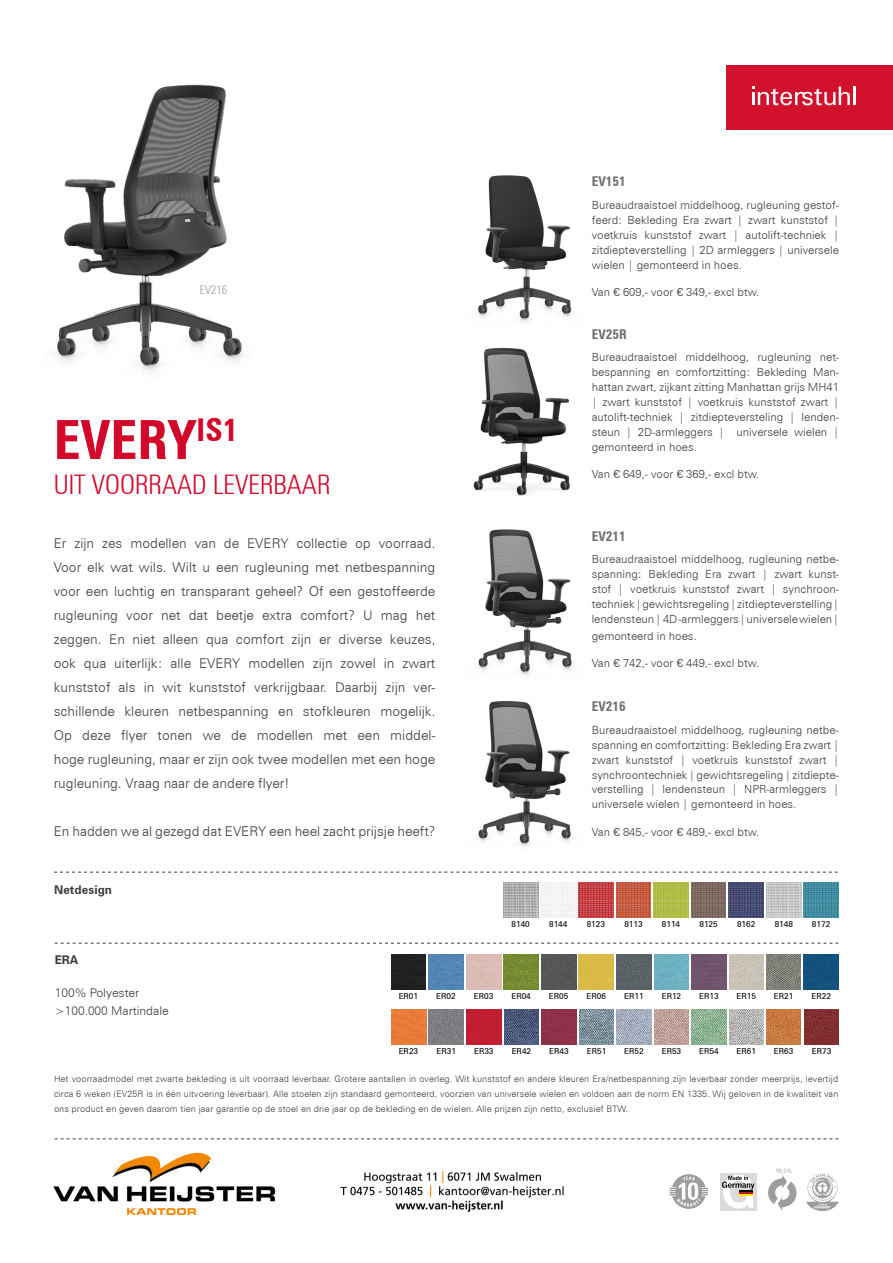
<style>
.page{position:relative;width:893px;height:1263px;background:#fff}
.page>*{position:absolute;margin:0;border:0;box-sizing:border-box;transform-origin:0 0}
.t1{font:700 condensed 54px "Zurich BT";color:#d3072a}
.t2{font:27px "Zurich BT Light Condensed Head";color:#d3072a}
.t3{font:300 13.5px/24px "Zurich BT";color:#3c3c3b;text-align:justify}
.t4{font:700 condensed 13.5px "Zurich BT";color:#71706f}
.t5{font:700 condensed 13.5px "Zurich BT";color:#706f6f}
.t6{font:300 12px/18px "Zurich BT";color:#3c3c3b}
.t7{font:700 12px "Zurich BT";color:#3c3c3b}
.t8{font:12px "Zurich BT Light Condensed Head";color:#9d9d9c}
.t9{font:300 11.25px/15px "Zurich BT";color:#3c3c3b;text-align:justify}
.t10{font:300 9px/15px "Zurich BT";letter-spacing:.01em;color:#3c3c3b;text-align:justify}
.t11{font:8.25px "Zurich BT";color:#000}
.t12{font:6px "DIN";color:#9d9d9c}
.s1{font-family:"DIN";font-weight:400}
</style>
<div class="page">
<div style="left:726px;top:65px;width:167px;height:65px;background:#d2112c"></div>
<svg style="left:752px;top:86px;width:103px;height:19px"></svg>
<img style="left:56px;top:84px;width:188px;height:287px">
<img style="left:478px;top:529px;width:96px;height:146px">
<img style="left:477px;top:701px;width:96px;height:146px">
<img style="left:477px;top:175px;width:96px;height:148px">
<img style="left:473px;top:348px;width:98px;height:148px">
<div style="left:720px;top:1173px;width:37px;height:37px;background:#dadada"></div>
<svg style="left:722px;top:1174px;width:32px;height:34px"></svg>
<svg style="left:768px;top:1175px;width:28px;height:35px"></svg>
<svg style="left:806px;top:1173px;width:33px;height:38px"></svg>
<svg style="left:670px;top:1174px;width:38px;height:35px"></svg>
<svg style="left:55px;top:1138px;width:783px;height:1px"></svg>
<svg style="left:54px;top:872px;width:784px;height:1px"></svg>
<img style="left:766px;top:882px;width:35px;height:35px">
<img style="left:729px;top:882px;width:34px;height:35px">
<img style="left:691px;top:882px;width:35px;height:35px">
<img style="left:654px;top:882px;width:34px;height:35px">
<img style="left:616px;top:882px;width:35px;height:35px">
<img style="left:578px;top:882px;width:35px;height:35px">
<img style="left:503px;top:882px;width:35px;height:35px">
<img style="left:804px;top:882px;width:34px;height:35px">
<svg style="left:55px;top:943px;width:783px;height:1px"></svg>
<img style="left:692px;top:955px;width:34px;height:34px">
<img style="left:616px;top:1009px;width:35px;height:35px">
<img style="left:766px;top:1009px;width:35px;height:35px">
<img style="left:654px;top:955px;width:35px;height:34px">
<img style="left:579px;top:1009px;width:35px;height:35px">
<img style="left:729px;top:1009px;width:35px;height:35px">
<img style="left:616px;top:955px;width:35px;height:34px">
<img style="left:542px;top:1009px;width:34px;height:35px">
<img style="left:691px;top:1009px;width:35px;height:35px">
<img style="left:579px;top:955px;width:35px;height:34px">
<img style="left:504px;top:1009px;width:35px;height:35px">
<img style="left:541px;top:955px;width:35px;height:34px">
<img style="left:466px;top:1009px;width:35px;height:35px">
<img style="left:504px;top:955px;width:34px;height:34px">
<img style="left:429px;top:1009px;width:35px;height:35px">
<img style="left:466px;top:955px;width:35px;height:34px">
<img style="left:391px;top:1009px;width:35px;height:35px">
<img style="left:429px;top:955px;width:34px;height:34px">
<img style="left:804px;top:955px;width:34px;height:34px">
<img style="left:391px;top:955px;width:35px;height:34px">
<img style="left:766px;top:955px;width:35px;height:34px">
<img style="left:729px;top:955px;width:35px;height:34px">
<img style="left:654px;top:1009px;width:35px;height:35px">
<img style="left:804px;top:1009px;width:35px;height:35px">
<img style="left:53px;top:1152px;width:223px;height:64px">
<img style="left:340px;top:1171px;width:224px;height:42px">
<p class="t5" style="left:592px;top:173px;width:36px">EV151</p>
<p class="t9" style="left:592px;top:197px;width:249px">Bureaudraaistoel middelhoog, rugleuning gestof&shy;feerd: Bekleding Era zwart | zwart kunststof | voetkruis kunststof zwart | autolift-techniek | zitdiepteverstelling | 2D armleggers | universele wielen | gemonteerd in hoes.</p>
<p class="t8" style="left:200px;top:282px;width:29px">EV216</p>
<p class="t9" style="left:592px;top:284px;width:169px">Van <span class="s1">€</span> 609,- voor <span class="s1">€</span> 349,- excl btw.</p>
<p class="t5" style="left:592px;top:326px;width:37px">EV25R</p>
<p class="t9" style="left:592px;top:350px;width:249px">Bureaudraaistoel middelhoog, rugleuning net&shy;bespanning en comfortzitting: Bekleding Man&shy;hattan zwart, zijkant zitting Manhattan grijs MH41 | zwart kunststof | voetkruis kunststof zwart | autolift-techniek | zitdiepteversteling | lenden&shy;steun | 2D-armleggers | universele wielen | gemonteerd in hoes.</p>
<p class="t9" style="left:592px;top:467px;width:169px">Van <span class="s1">€</span> 649,- voor <span class="s1">€</span> 369,- excl btw.</p>
<h1 class="t1" style="left:54px;top:407px;width:186px">EVERY<sup>IS1</sup></h1>
<h2 class="t2" style="left:54px;top:468px;width:278px">UIT VOORRAAD LEVERBAAR</h2>
<p class="t3" style="left:54px;top:531px;width:383px">Er zijn zes modellen van de EVERY collectie op voorraad.<br>Voor elk wat wils. Wilt u een rugleuning met netbespanning voor een luchtig en transparant geheel? Of een gestoffeerde rugleuning voor net dat beetje extra comfort? U mag het zeggen. En niet alleen qua comfort zijn er diverse keuzes, ook qua uiterlijk: alle EVERY modellen zijn zowel in zwart kunststof als in wit kunststof verkrijgbaar. Daarbij zijn ver&shy;schillende kleuren netbespanning en stofkleuren mogelijk.<br>Op deze flyer tonen we de modellen met een middel&shy;hoge rugleuning, maar er zijn ook twee modellen met een hoge rugleuning. Vraag naar de andere flyer!</p>
<p class="t3" style="left:54px;top:819px;width:383px">En hadden we al gezegd dat EVERY een heel zacht prijsje heeft?</p>
<p class="t7" style="left:54px;top:882px;width:59px">Netdesign</p>
<p class="t4" style="left:592px;top:527px;width:36px">EV211</p>
<p class="t9" style="left:592px;top:551px;width:249px">Bureaudraaistoel middelhoog, rugleuning netbe&shy;spanning: Bekleding Era zwart | zwart kunst&shy;stof | voetkruis kunststof zwart | synchroon&shy;techniek|gewichtsregeling|zitdiepteverstelling| lendensteun| 4D -armleggers|universele wielen|</p>
<p class="t9" style="left:592px;top:628px;width:107px">gemonteerd in hoes.</p>
<p class="t9" style="left:592px;top:655px;width:169px">Van <span class="s1">€</span> 742,- voor <span class="s1">€</span> 449,- excl btw.</p>
<p class="t4" style="left:592px;top:698px;width:36px">EV216</p>
<p class="t9" style="left:592px;top:722px;width:249px">Bureaudraaistoel middelhoog, rugleuning netbe&shy;spanning en comfortzitting: Bekleding Era zwart | zwart kunststof | voetkruis kunststof zwart | synchroontechniek | gewichtsregeling | zitdiepte&shy;verstelling | lendensteun | NPR-armleggers | universele wielen | gemonteerd in hoes.</p>
<p class="t9" style="left:592px;top:824px;width:169px">Van <span class="s1">€</span> 845,- voor <span class="s1">€</span> 489,- excl btw.</p>
<p class="t11" style="left:512px;top:919px;width:20px">8140</p>
<p class="t11" style="left:549px;top:919px;width:20px">8144</p>
<p class="t11" style="left:587px;top:919px;width:20px">8123</p>
<p class="t11" style="left:624px;top:919px;width:20px">8113</p>
<p class="t11" style="left:662px;top:919px;width:20px">8114</p>
<p class="t11" style="left:699px;top:919px;width:20px">8125</p>
<p class="t11" style="left:737px;top:919px;width:20px">8162</p>
<p class="t11" style="left:775px;top:919px;width:20px">8148</p>
<p class="t11" style="left:812px;top:919px;width:20px">8172</p>
<p class="t7" style="left:55px;top:953px;width:25px">ERA</p>
<p class="t6" style="left:55px;top:983px;width:116px">100% Polyester &gt;100.000 Martindale</p>
<p class="t11" style="left:511px;top:991px;width:21px">ER04</p>
<p class="t11" style="left:436px;top:1046px;width:21px">ER31</p>
<p class="t11" style="left:399px;top:991px;width:21px">ER01</p>
<p class="t11" style="left:436px;top:991px;width:21px">ER02</p>
<p class="t11" style="left:474px;top:991px;width:21px">ER03</p>
<p class="t11" style="left:774px;top:991px;width:21px">ER21</p>
<p class="t11" style="left:811px;top:991px;width:21px">ER22</p>
<p class="t11" style="left:549px;top:991px;width:21px">ER05</p>
<p class="t11" style="left:587px;top:991px;width:21px">ER06</p>
<p class="t11" style="left:624px;top:991px;width:21px">ER11</p>
<p class="t11" style="left:662px;top:991px;width:21px">ER12</p>
<p class="t11" style="left:699px;top:991px;width:21px">ER13</p>
<p class="t11" style="left:737px;top:991px;width:21px">ER15</p>
<p class="t11" style="left:399px;top:1046px;width:21px">ER23</p>
<p class="t11" style="left:474px;top:1046px;width:21px">ER33</p>
<p class="t11" style="left:512px;top:1046px;width:21px">ER42</p>
<p class="t11" style="left:549px;top:1046px;width:21px">ER43</p>
<p class="t11" style="left:699px;top:1046px;width:21px">ER54</p>
<p class="t11" style="left:587px;top:1046px;width:21px">ER51</p>
<p class="t11" style="left:737px;top:1046px;width:21px">ER61</p>
<p class="t11" style="left:624px;top:1046px;width:21px">ER52</p>
<p class="t11" style="left:774px;top:1046px;width:21px">ER63</p>
<p class="t11" style="left:662px;top:1046px;width:21px">ER53</p>
<p class="t11" style="left:812px;top:1046px;width:21px">ER73</p>
<p class="t10" style="left:54px;top:1071px;width:786px">Het voorraadmodel met zwarte bekleding is uit voorraad leverbaar. Grotere aantallen in overleg. Wit kunststof en andere kleuren Era/netbespanning zijn leverbaar zonder meerprijs, levertijd circa 6 weken (EV25R is in één uitvoering leverbaar). Alle stoelen zijn standaard gemonteerd, voorzien van universele wielen en voldoen aan de norm EN 1335. Wij geloven in de kwaliteit van ons product en geven daarom tien jaar garantie op de stoel en drie jaar op de bekleding en de wielen. Alle prijzen zijn netto, exclusief BTW.</p>
<p class="t12" style="left:776px;top:1167px;width:17px">98,5%</p>
</div>
